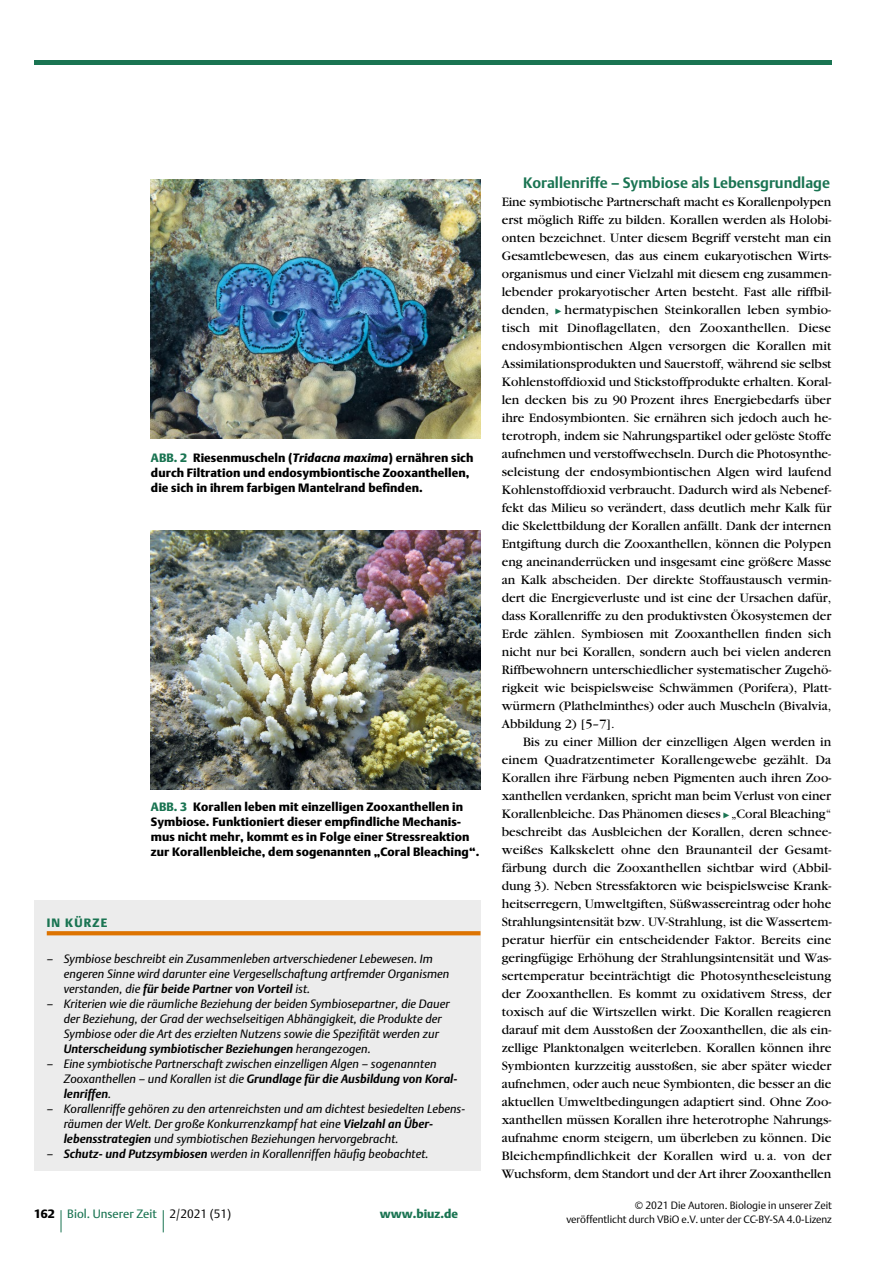
<style>
.page{position:relative;width:893px;height:1263px;background:#fff}
.page>*{position:absolute;margin:0;border:0;box-sizing:border-box;transform-origin:0 0}
.t1{font:700 15px "DTL Argo T";color:#1a7452}
.t2{font:13.5px/18px "Garamond";color:#000;text-align:justify}
.t3{font:italic 12px/15px "DTL Argo T";letter-spacing:.005em;color:#000}
.t4{font:12px/15px "DTL Argo T Black";letter-spacing:.005em;color:#000}
.t5{font:12px "DTL Argo T";color:#1a7452}
.t6{font:12px "DTL Argo T Black";color:#1a7452}
.t7{font:10.5px/13.5px "DTL Argo T Light";color:#000;text-align:right}
.s1{color:#1a7452}
.s2{font-style:italic}
.s3{font-weight:700}
.s4{font-family:"DTL Argo T Black";color:#000}
.s5{font-family:"DTL Argo T Light";color:#000}
</style>
<div class="page">
<svg style="left:61px;top:1210px;width:1px;height:22px"></svg>
<svg style="left:163px;top:1210px;width:1px;height:22px"></svg>
<hr style="left:34px;top:60px;width:797px;height:4px;background:#1a7452">
<div style="left:34px;top:900px;width:446px;height:271px;background:#ececec"></div>
<svg style="left:47px;top:931px;width:433px;height:4px;fill:#dd7300"></svg>
<img style="left:151px;top:179px;width:329px;height:259px">
<img style="left:151px;top:530px;width:329px;height:260px">
<p class="t4" style="left:151px;top:451px;width:324px"><span class="s1">ABB. 2</span> Riesenmuscheln (<span class="s2">Tridacna maxima</span>) ernähren sich durch Filtration und endosymbiontische Zooxanthellen, die sich in ihrem farbigen Mantelrand befinden.</p>
<p class="t4" style="left:151px;top:799px;width:330px"><span class="s1">ABB. 3</span> Korallen leben mit einzelligen Zooxanthellen in Symbiose. Funktioniert dieser empfindliche Mechanis&shy;mus nicht mehr, kommt es in Folge einer Stressreaktion zur Korallenbleiche, dem sogenannten „Coral Bleaching“.</p>
<p class="t6" style="left:47px;top:915px;width:62px">IN KÜRZE</p>
<p class="t3" style="left:64px;top:951px;width:387px;text-indent:-17px">– Symbiose beschreibt ein Zusammenleben artverschiedener Lebewesen. Im engeren Sinne wird darunter eine Vergesellschaftung artfremder Organismen verstanden, die <span class="s3">für beide Partner von Vorteil</span> ist.</p>
<p class="t3" style="left:64px;top:996px;width:387px;text-indent:-17px">– Kriterien wie die räumliche Beziehung der beiden Symbiosepartner, die Dauer der Beziehung, der Grad der wechselseitigen Abhängigkeit, die Produkte der Symbiose oder die Art des erzielten Nutzens sowie die Spezifität werden zur <span class="s3">Unterscheidung symbiotischer Beziehungen</span> herangezogen.</p>
<p class="t3" style="left:64px;top:1056px;width:395px;text-indent:-17px">– Eine symbiotische Partnerschaft zwischen einzelligen Algen – sogenannten<br>Zooxanthellen – und Korallen ist die <span class="s3">Grundlage für die Ausbildung von Koral&shy;lenriffen</span>.</p>
<p class="t3" style="left:64px;top:1101px;width:403px;text-indent:-17px">– Korallenriffe gehören zu den artenreichsten und am dichtest besiedelten Lebens&shy;räumen der Welt. Der große Konkurrenzkampf hat eine <span class="s3">Vielzahl an Über&shy;lebensstrategien</span> und symbiotischen Beziehungen hervorgebracht.</p>
<p class="t3" style="left:47px;top:1146px;width:383px">– <span class="s3">Schutz- und Putzsymbiosen</span> werden in Korallenriffen häufig beobachtet.</p>
<p class="t1" style="left:523px;top:174px;width:308px">Korallenriffe – Symbiose als Lebensgrundlage</p>
<p class="t2" style="left:502px;top:193px;width:331px">Eine symbiotische Partnerschaft macht es Korallenpolypen erst möglich Riffe zu bilden. Korallen werden als Holobi&shy;onten bezeichnet. Unter diesem Begriff versteht man ein Gesamtlebewesen, das aus einem eukaryotischen Wirts&shy;organismus und einer Vielzahl mit diesem eng zusammen&shy;lebender prokaryotischer Arten besteht. Fast alle riffbil&shy;denden,</p>
<p class="t2" style="left:502px;top:301px;width:331px;text-indent:63px">hermatypischen Steinkorallen leben symbio&shy;tisch mit Dinoflagellaten, den Zooxanthellen. Diese endosymbiontischen Algen versorgen die Korallen mit Assimilationsprodukten und Sauerstoff, während sie selbst Kohlenstoffdioxid und Stickstoffprodukte erhalten. Koral&shy;len decken bis zu 90 Prozent ihres Energiebedarfs über ihre Endosymbionten. Sie ernähren sich jedoch auch he&shy;terotroph, indem sie Nahrungspartikel oder gelöste Stoffe aufnehmen und verstoffwechseln. Durch die Photosynthe&shy;seleistung der endosymbiontischen Algen wird laufend Kohlenstoffdioxid verbraucht. Dadurch wird als Nebenef&shy;fekt das Milieu so verändert, dass deutlich mehr Kalk für die Skelettbildung der Korallen anfällt. Dank der internen Entgiftung durch die Zooxanthellen, können die Polypen eng aneinanderrücken und insgesamt eine größere Masse an Kalk abscheiden. Der direkte Stoffaustausch vermin&shy;dert die Energieverluste und ist eine der Ursachen dafür, dass Korallenriffe zu den produktivsten Ökosystemen der Erde zählen. Symbiosen mit Zooxanthellen finden sich nicht nur bei Korallen, sondern auch bei vielen anderen Riffbewohnern unterschiedlicher systematischer Zugehö&shy;rigkeit wie beispielsweise Schwämmen (Porifera), Platt&shy;würmern (Plathelminthes) oder auch Muscheln (Bivalvia, Abbildung 2) [5–7].</p>
<p class="t2" style="left:502px;top:733px;width:331px;text-indent:21px">Bis zu einer Million der einzelligen Algen werden in einem Quadratzentimeter Korallengewebe gezählt. Da Korallen ihre Färbung neben Pigmenten auch ihren Zoo&shy;xanthellen verdanken, spricht man beim Verlust von einer Korallenbleiche. Das Phänomen dieses</p>
<p class="t2" style="left:502px;top:805px;width:331px;text-indent:229px">„Coral Bleaching“ beschreibt das Ausbleichen der Korallen, deren schnee&shy;weißes Kalkskelett ohne den Braunanteil der Gesamt&shy;färbung durch die Zooxanthellen sichtbar wird (Abbil&shy;dung 3). Neben Stressfaktoren wie beispielsweise Krank&shy;heitserregern, Umweltgiften, Süßwassereintrag oder hohe Strahlungsintensität bzw. UV-Strahlung, ist die Wassertem&shy;peratur hierfür ein entscheidender Faktor. Bereits eine geringfügige Erhöhung der Strahlungsintensität und Was&shy;sertemperatur beeinträchtigt die Photosyntheseleistung der Zooxanthellen. Es kommt zu oxidativem Stress, der toxisch auf die Wirtszellen wirkt. Die Korallen reagieren darauf mit dem Ausstoßen der Zooxanthellen, die als ein&shy;zellige Planktonalgen weiterleben. Korallen können ihre Symbionten kurzzeitig ausstoßen, sie aber später wieder aufnehmen, oder auch neue Symbionten, die besser an die aktuellen Umweltbedingungen adaptiert sind. Ohne Zoo&shy;xanthellen müssen Korallen ihre heterotrophe Nahrungs&shy;aufnahme enorm steigern, um überleben zu können. Die Bleichempfindlichkeit der Korallen wird u. a. von der Wuchsform, dem Standort und der Art ihrer Zooxanthellen</p>
<p class="t5" style="left:34px;top:1207px;width:199px"><span class="s4">162</span> Biol. Unserer Zeit <span class="s5">2/2021 (51)</span></p>
<p class="t6" style="left:380px;top:1207px;width:80px">www.biuz.de</p>
<p class="t7" style="left:566px;top:1199px;width:267px">© 2021 Die Autoren. Biologie in unserer Zeit<br>veröffentlicht durch VBiO e.V. unter der CC-BY-SA 4.0-Lizenz</p>
</div>
